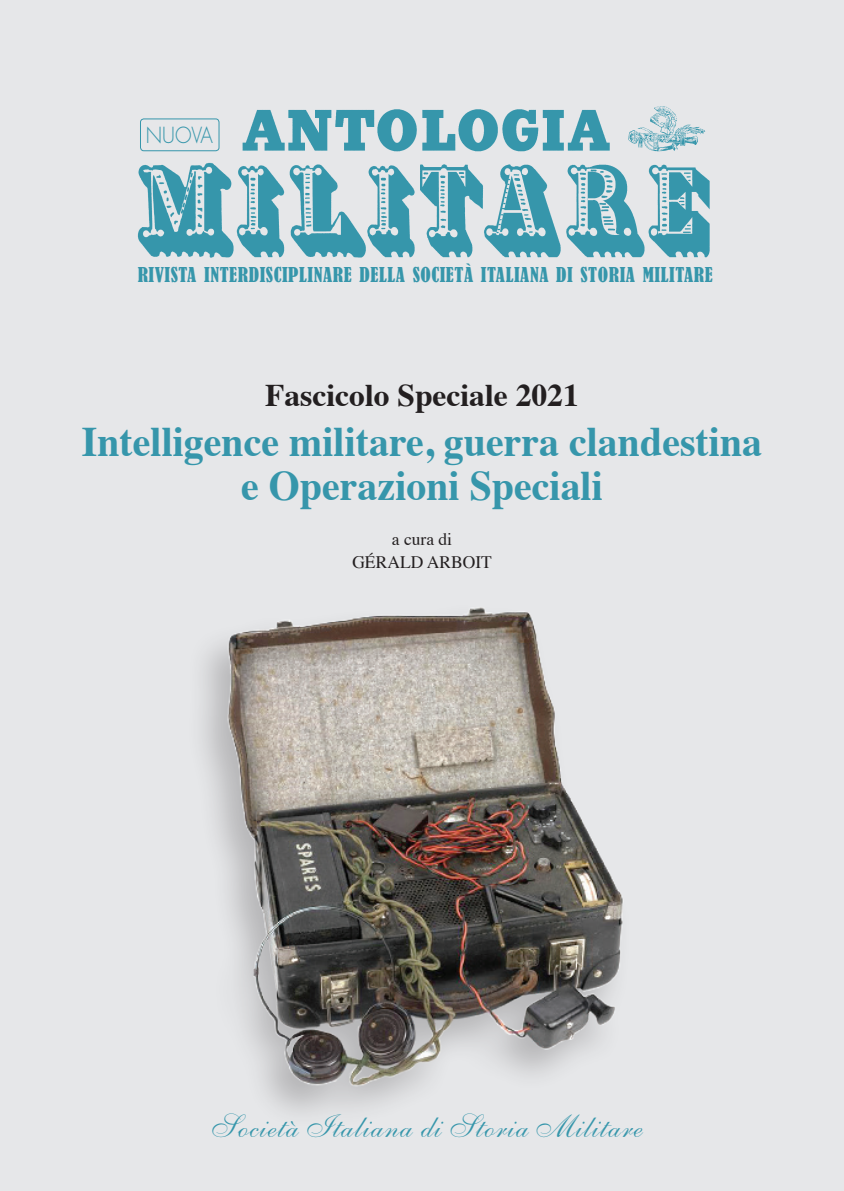
<style>
.page{position:relative;width:844px;height:1191px;background:#fff}
.page>*{position:absolute;margin:0;border:0;box-sizing:border-box;transform-origin:0 0}
.note{font:700 42px "Times";color:#3696ab;scale:.95 1}
.t1{font:32.38px "Shelley Allegro Script";letter-spacing:.03em;color:#3696ab}
.note-2{font:700 31.5px "Times";color:#231f20}
.t2{font:300 21.53px "Futura";color:#3696ab;scale:.9 1}
.t3{font:condensed 19.25px "Bernard";letter-spacing:.03em;color:#3696ab}
.note-3{font:17.5px "Times";color:#231f20}
</style>
<div class="page">
<div style="left:0;top:0;width:843px;height:1191px;background:#e6e7e9"></div>
<img style="left:137px;top:162px;width:573px;height:96px">
<img style="left:242px;top:109px;width:368px;height:43px">
<div style="left:140px;top:118px;width:79px;height:33px;border:1px solid #3696ab;border-radius:3px"></div>
<img style="left:628px;top:106px;width:78px;height:46px">
<div style="left:185px;top:600px;width:448px;height:530px;background:#231f20;opacity:.25"></div>
<img style="left:210px;top:600px;width:423px;height:489px">
<p class="t2" style="left:146px;top:121px;width:76px">NUOVA</p>
<p class="t3" style="left:138px;top:264px;width:576px">RIVISTA INTERDISCIPLINARE DELLA SOCIETÀ ITALIANA DI STORIA MILITARE</p>
<p class="note-2" style="left:265px;top:365px;width:315px">Fascicolo Speciale 2021</p>
<p class="note" style="left:82px;top:402px;width:717px">Intelligence militare, guerra clandestina</p>
<p class="note" style="left:241px;top:445px;width:382px">e Operazioni Speciali</p>
<p class="note-3" style="left:392px;top:523px;width:62px">a cura di</p>
<p class="note-3" style="left:352px;top:546px;width:141px">GÉRALD ARBOIT</p>
<p class="t1" style="left:206px;top:1107px;width:432px">Società Italiana di Storia Militare</p>
</div>
